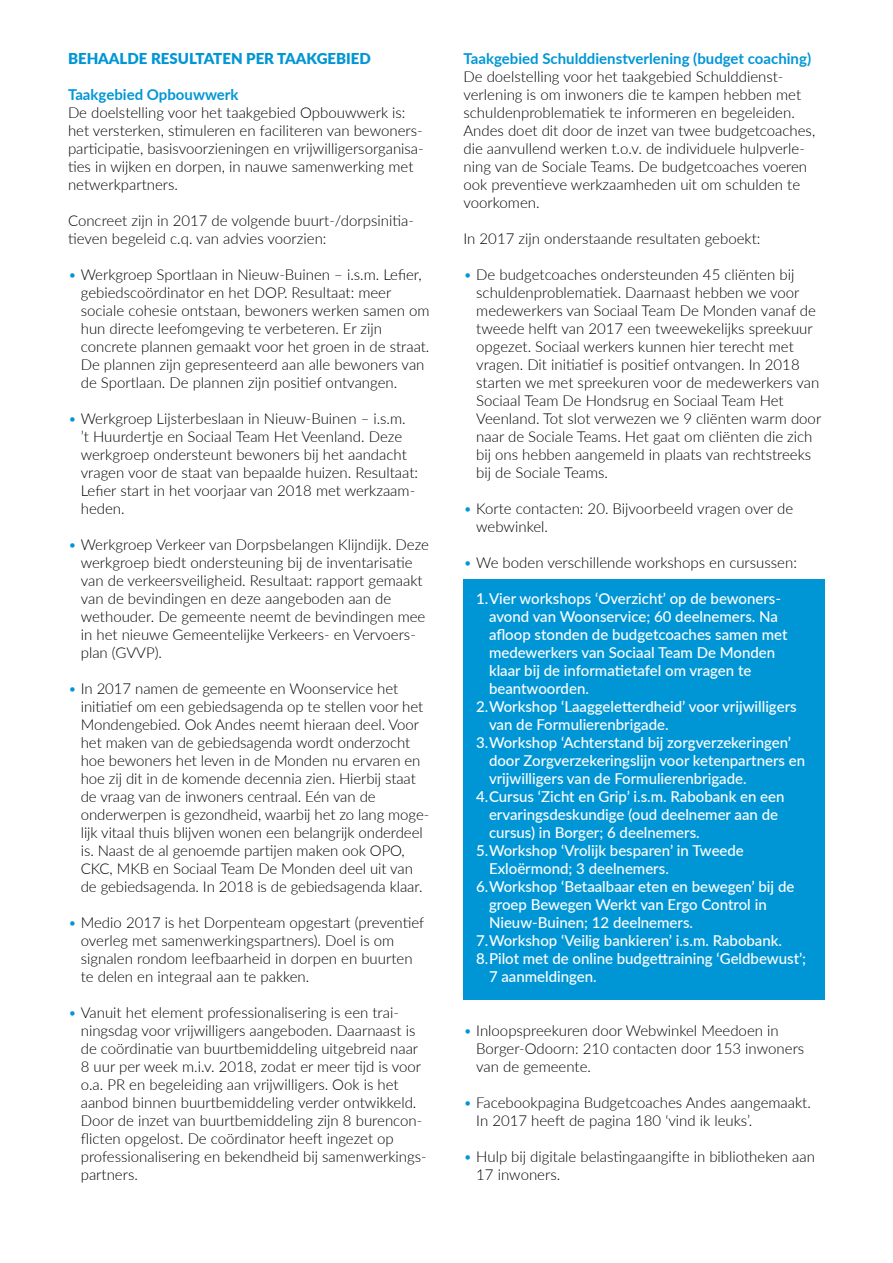
<style>
.page{position:relative;width:893px;height:1263px;background:#fff}
.page>*{position:absolute;margin:0;border:0;box-sizing:border-box;transform-origin:0 0}
.t1{font:300 15px/18px "Lato";color:#000}
.t2{font:500 15px "Lato";color:#fff}
.t3{font:700 15px "Lato";color:#0096d6}
.t4{font:900 15px "Lato";color:#0096d6}
.s1{color:#0096d6}
</style>
<div class="page">
<div style="left:463px;top:579px;width:362px;height:420px;background:#0096d6"></div>
<p class="t4" style="left:68px;top:47px;width:304px">BEHAALDE RESULTATEN PER TAAKGEBIED</p>
<p class="t3" style="left:68px;top:83px;width:172px">Taakgebied Opbouwwerk</p>
<p class="t1" style="left:68px;top:103px;width:357px">De doelstelling voor het taakgebied Opbouwwerk is: het versterken, stimuleren en faciliteren van bewoners&shy;participatie, basisvoorzieningen en vrijwilligersorganisa&shy;ties in wijken en dorpen, in nauwe samenwerking met netwerkpartners.</p>
<p class="t1" style="left:68px;top:211px;width:347px">Concreet zijn in 2017 de volgende buurt-/dorpsinitia&shy;tieven begeleid c.q. van advies voorzien:</p>
<p class="t1" style="left:81px;top:265px;width:350px;text-indent:-13px"><span class="s1">•</span> Werkgroep Sportlaan in Nieuw-Buinen – i.s.m. Lefier, gebiedscoördinator en het DOP. Resultaat: meer sociale cohesie ontstaan, bewoners werken samen om hun directe leefomgeving te verbeteren. Er zijn concrete plannen gemaakt voor het groen in de straat.<br>De plannen zijn gepresenteerd aan alle bewoners van de Sportlaan. De plannen zijn positief ontvangen.</p>
<p class="t1" style="left:81px;top:409px;width:339px;text-indent:-13px"><span class="s1">•</span> Werkgroep Lijsterbeslaan in Nieuw-Buinen – i.s.m.<br>’t Huurdertje en Sociaal Team Het Veenland. Deze werkgroep ondersteunt bewoners bij het aandacht vragen voor de staat van bepaalde huizen. Resultaat:<br>Lefier start in het voorjaar van 2018 met werkzaam&shy;heden.</p>
<p class="t1" style="left:81px;top:535px;width:350px;text-indent:-13px"><span class="s1">•</span> Werkgroep Verkeer van Dorpsbelangen Klijndijk. Deze werkgroep biedt ondersteuning bij de inventarisatie van de verkeersveiligheid. Resultaat: rapport gemaakt van de bevindingen en deze aangeboden aan de wethouder. De gemeente neemt de bevindingen mee in het nieuwe Gemeentelijke Verkeers- en Vervoers&shy;plan (GVVP).</p>
<p class="t1" style="left:81px;top:679px;width:350px;text-indent:-13px"><span class="s1">•</span> In 2017 namen de gemeente en Woonservice het initiatief om een gebiedsagenda op te stellen voor het Mondengebied. Ook Andes neemt hieraan deel. Voor het maken van de gebiedsagenda wordt onderzocht hoe bewoners het leven in de Monden nu ervaren en hoe zij dit in de komende decennia zien. Hierbij staat de vraag van de inwoners centraal. Eén van de onderwerpen is gezondheid, waarbij het zo lang moge&shy;lijk vitaal thuis blijven wonen een belangrijk onderdeel is. Naast de al genoemde partijen maken ook OPO, CKC, MKB en Sociaal Team De Monden deel uit van de gebiedsagenda. In 2018 is de gebiedsagenda klaar.</p>
<p class="t1" style="left:81px;top:913px;width:345px;text-indent:-13px"><span class="s1">•</span> Medio 2017 is het Dorpenteam opgestart (preventief overleg met samenwerkingspartners). Doel is om signalen rondom leefbaarheid in dorpen en buurten te delen en integraal aan te pakken.</p>
<p class="t1" style="left:81px;top:1003px;width:348px;text-indent:-13px"><span class="s1">•</span> Vanuit het element professionalisering is een trai&shy;ningsdag voor vrijwilligers aangeboden. Daarnaast is de coördinatie van buurtbemiddeling uitgebreid naar 8 uur per week m.i.v. 2018, zodat er meer tijd is voor o.a. PR en begeleiding aan vrijwilligers. Ook is het aanbod binnen buurtbemiddeling verder ontwikkeld.<br>Door de inzet van buurtbemiddeling zijn 8 burencon&shy;flicten opgelost. De coördinator heeft ingezet op professionalisering en bekendheid bij samenwerkings&shy;partners.</p>
<p class="t3" style="left:463px;top:47px;width:349px">Taakgebied Schulddienstverlening (budget coaching)</p>
<p class="t1" style="left:463px;top:67px;width:353px">De doelstelling voor het taakgebied Schulddienst&shy;verlening is om inwoners die te kampen hebben met schuldenproblematiek te informeren en begeleiden.<br>Andes doet dit door de inzet van twee budgetcoaches, die aanvullend werken t.o.v. de individuele hulpverle&shy;ning van de Sociale Teams. De budgetcoaches voeren ook preventieve werkzaamheden uit om schulden te voorkomen.</p>
<p class="t1" style="left:463px;top:229px;width:298px">In 2017 zijn onderstaande resultaten geboekt:</p>
<p class="t1" style="left:476px;top:265px;width:347px;text-indent:-13px"><span class="s1">•</span> De budgetcoaches ondersteunden 45 cliënten bij schuldenproblematiek. Daarnaast hebben we voor medewerkers van Sociaal Team De Monden vanaf de tweede helft van 2017 een tweewekelijks spreekuur opgezet. Sociaal werkers kunnen hier terecht met vragen. Dit initiatief is positief ontvangen. In 2018 starten we met spreekuren voor de medewerkers van Sociaal Team De Hondsrug en Sociaal Team Het Veenland. Tot slot verwezen we 9 cliënten warm door naar de Sociale Teams. Het gaat om cliënten die zich bij ons hebben aangemeld in plaats van rechtstreeks bij de Sociale Teams.</p>
<p class="t1" style="left:476px;top:499px;width:319px;text-indent:-13px"><span class="s1">•</span> Korte contacten: 20. Bijvoorbeeld vragen over de webwinkel.</p>
<p class="t1" style="left:463px;top:553px;width:335px"><span class="s1">•</span> We boden verschillende workshops en cursussen:</p>
<p class="t2" style="left:476px;top:588px;width:306px">1.Vier workshops ‘Overzicht’ op de bewoners-</p>
<p class="t2" style="left:489px;top:606px;width:290px">avond van Woonservice; 60 deelnemers. Na</p>
<p class="t2" style="left:489px;top:624px;width:300px">afloop stonden de budgetcoaches samen met</p>
<p class="t2" style="left:489px;top:642px;width:288px">medewerkers van Sociaal Team De Monden</p>
<p class="t2" style="left:489px;top:660px;width:264px">klaar bij de informatietafel om vragen te</p>
<p class="t2" style="left:489px;top:678px;width:101px">beantwoorden.</p>
<p class="t2" style="left:476px;top:696px;width:322px">2.Workshop ‘Laaggeletterdheid’ voor vrijwilligers</p>
<p class="t2" style="left:489px;top:714px;width:181px">van de Formulierenbrigade.</p>
<p class="t2" style="left:476px;top:732px;width:316px">3.Workshop ‘Achterstand bij zorgverzekeringen’</p>
<p class="t2" style="left:489px;top:750px;width:318px">door Zorgverzekeringslijn voor ketenpartners en</p>
<p class="t2" style="left:489px;top:768px;width:259px">vrijwilligers van de Formulierenbrigade.</p>
<p class="t2" style="left:476px;top:786px;width:310px">4.Cursus ‘Zicht en Grip’ i.s.m. Rabobank en een</p>
<p class="t2" style="left:489px;top:804px;width:291px">ervaringsdeskundige (oud deelnemer aan de</p>
<p class="t2" style="left:489px;top:822px;width:212px">cursus) in Borger; 6 deelnemers.</p>
<p class="t2" style="left:476px;top:840px;width:269px">5.Workshop ‘Vrolijk besparen’ in Tweede</p>
<p class="t2" style="left:489px;top:858px;width:181px">Exloërmond; 3 deelnemers.</p>
<p class="t2" style="left:476px;top:876px;width:320px">6.Workshop ‘Betaalbaar eten en bewegen’ bij de</p>
<p class="t2" style="left:489px;top:894px;width:279px">groep Bewegen Werkt van Ergo Control in</p>
<p class="t2" style="left:489px;top:912px;width:206px">Nieuw-Buinen; 12 deelnemers.</p>
<p class="t2" style="left:476px;top:930px;width:307px">7.Workshop ‘Veilig bankieren’ i.s.m. Rabobank.</p>
<p class="t2" style="left:476px;top:948px;width:331px">8.Pilot met de online budgettraining ‘Geldbewust’;</p>
<p class="t2" style="left:489px;top:966px;width:109px">7 aanmeldingen.</p>
<p class="t1" style="left:476px;top:1021px;width:330px;text-indent:-13px"><span class="s1">•</span> Inloopspreekuren door Webwinkel Meedoen in<br>Borger-Odoorn: 210 contacten door 153 inwoners van de gemeente.</p>
<p class="t1" style="left:476px;top:1093px;width:336px;text-indent:-13px"><span class="s1">•</span> Facebookpagina Budgetcoaches Andes aangemaakt.<br>In 2017 heeft de pagina 180 ‘vind ik leuks’.</p>
<p class="t1" style="left:476px;top:1147px;width:340px;text-indent:-13px"><span class="s1">•</span> Hulp bij digitale belastingaangifte in bibliotheken aan<br>17 inwoners.</p>
</div>
